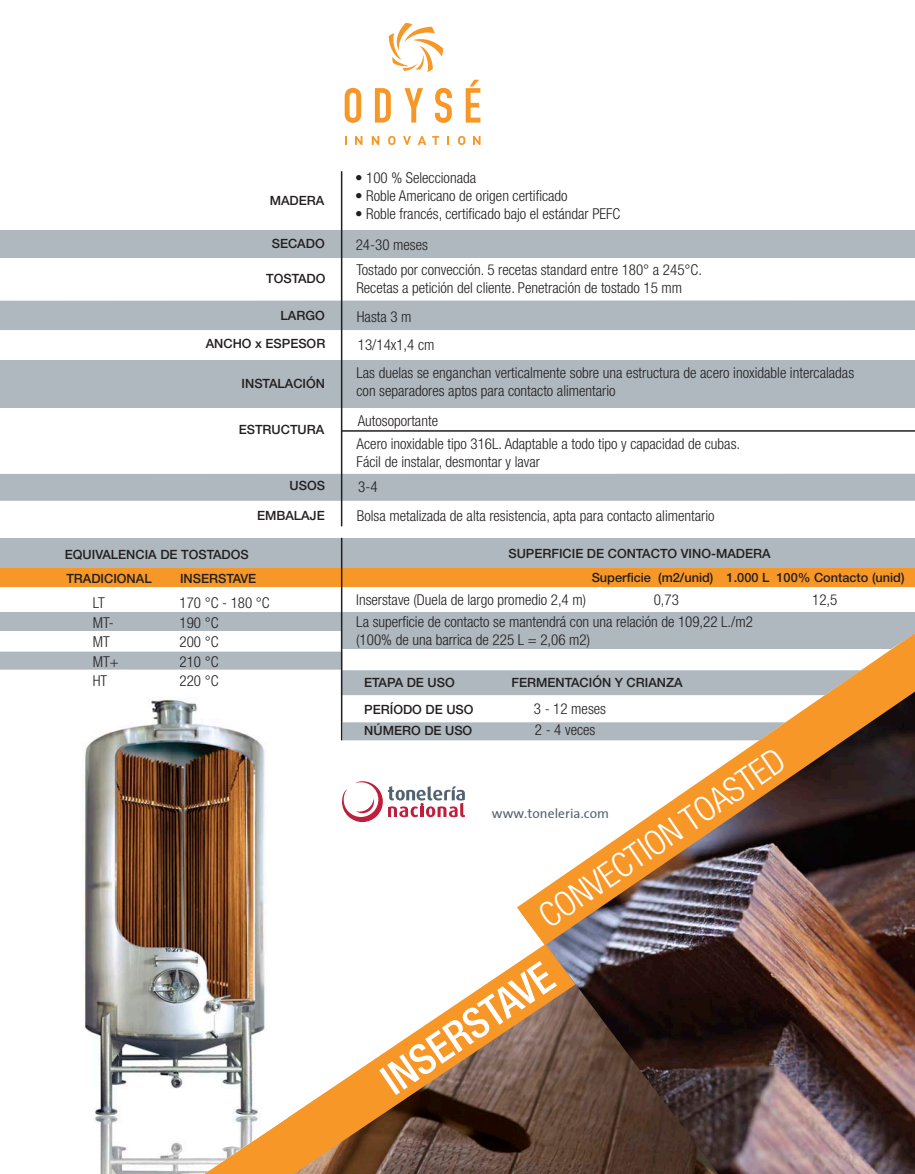
<style>
.page{position:relative;width:915px;height:1174px;background:#fff}
.page>*{position:absolute;margin:0;border:0;box-sizing:border-box;transform-origin:0 0}
.t1{font:500 condensed 42px "Helvetica Neue";color:#fff}
.t2{font:300 condensed 34.5px "Helvetica Neue";color:#fff}
.t3{font:300 condensed 15px/19.5px "Helvetica Neue";color:#231f20}
.t4{font:13.5px "The Sans";letter-spacing:.005em;color:#526270}
.t5{font:500 12.75px/24.5px "Helvetica Neue";color:#231f20}
</style>
<div class="page">
<img style="left:717px;top:945px;width:197px;height:229px">
<img style="left:575px;top:945px;width:142px;height:229px">
<svg style="left:288px;top:945px;width:287px;height:229px"></svg>
<img style="left:516px;top:649px;width:398px;height:296px">
<div style="left:0;top:230px;width:914px;height:28px;background:#aeb8be"></div>
<div style="left:0;top:474px;width:914px;height:27px;background:#aeb8be"></div>
<div style="left:0;top:300px;width:914px;height:30px;background:#aeb8be"></div>
<svg style="left:344px;top:88px;width:17px;height:35px"></svg>
<svg style="left:375px;top:88px;width:15px;height:35px"></svg>
<svg style="left:404px;top:88px;width:19px;height:35px"></svg>
<svg style="left:435px;top:88px;width:16px;height:35px"></svg>
<svg style="left:465px;top:80px;width:15px;height:43px"></svg>
<svg style="left:388px;top:23px;width:55px;height:49px"></svg>
<svg style="left:355px;top:136px;width:7px;height:9px"></svg>
<svg style="left:371px;top:136px;width:8px;height:9px"></svg>
<svg style="left:388px;top:136px;width:7px;height:9px"></svg>
<svg style="left:403px;top:136px;width:8px;height:9px"></svg>
<svg style="left:417px;top:136px;width:9px;height:9px"></svg>
<svg style="left:432px;top:136px;width:7px;height:9px"></svg>
<svg style="left:447px;top:136px;width:2px;height:9px"></svg>
<svg style="left:458px;top:136px;width:7px;height:9px"></svg>
<svg style="left:473px;top:136px;width:7px;height:9px"></svg>
<div style="left:0;top:360px;width:914px;height:48px;background:#aeb8be"></div>
<hr style="left:341px;top:430px;width:573px;height:2px;background:#231f20">
<hr style="left:341px;top:171px;width:1px;height:355px;background:#231f20">
<div style="left:0;top:538px;width:914px;height:30px;background:#aeb8be"></div>
<div style="left:0;top:568px;width:914px;height:18px;background:#f79727"></div>
<div style="left:0;top:612px;width:914px;height:18px;background:#aeb8be"></div>
<div style="left:0;top:651px;width:342px;height:18px;background:#aeb8be"></div>
<div style="left:342px;top:629px;width:572px;height:20px;background:#aeb8be"></div>
<svg style="left:342px;top:670px;width:519px;height:25px;background:#b0b7b9"></svg>
<svg style="left:342px;top:722px;width:443px;height:18px;background:#b1b8bb"></svg>
<hr style="left:341px;top:538px;width:1px;height:202px;background:#231f20">
<svg style="left:342px;top:781px;width:122px;height:41px"></svg>
<img style="left:84px;top:699px;width:204px;height:475px">
<p class="t5" style="left:269px;top:188px;width:56px">MADERA</p>
<p class="t3" style="left:355px;top:168px;width:122px">• 100 % Seleccionada</p>
<p class="t3" style="left:355px;top:186px;width:214px">• Roble Americano de origen certificado</p>
<p class="t3" style="left:355px;top:204px;width:267px">• Roble francés, certificado bajo el estándar PEFC</p>
<p class="t5" style="left:272px;top:231px;width:54px">SECADO</p>
<p class="t3" style="left:355px;top:235px;width:74px">24-30 meses</p>
<p class="t5" style="left:266px;top:266px;width:61px">TOSTADO</p>
<p class="t3" style="left:356px;top:260px;width:347px;line-height:18px">Tostado por convección. 5 recetas standard entre 180° a 245°C.<br>Recetas a petición del cliente. Penetración de tostado 15 mm</p>
<p class="t5" style="left:280px;top:303px;width:46px">LARGO</p>
<p class="t3" style="left:356px;top:306px;width:56px">Hasta 3 m</p>
<p class="t5" style="left:206px;top:331px;width:121px">ANCHO x ESPESOR</p>
<p class="t5" style="left:241px;top:370px;width:85px">INSTALACIÓN</p>
<p class="t5" style="left:239px;top:417px;width:87px">ESTRUCTURA</p>
<p class="t3" style="left:358px;top:334px;width:78px">13/14x1,4 cm</p>
<p class="t3" style="left:356px;top:364px;width:499px;line-height:18px">Las duelas se enganchan verticalmente sobre una estructura de acero inoxidable intercaladas con separadores aptos para contacto alimentario</p>
<p class="t3" style="left:357px;top:410px;width:82px">Autosoportante</p>
<p class="t3" style="left:356px;top:434px;width:385px;line-height:18px">Acero inoxidable tipo 316L. Adaptable a todo tipo y capacidad de cubas.<br>Fácil de instalar, desmontar y lavar</p>
<p class="t5" style="left:289px;top:473px;width:37px">USOS</p>
<p class="t3" style="left:358px;top:477px;width:21px">3-4</p>
<p class="t5" style="left:257px;top:503px;width:69px">EMBALAJE</p>
<p class="t3" style="left:357px;top:505px;width:359px">Bolsa metalizada de alta resistencia, apta para contacto alimentario</p>
<p class="t5" style="left:65px;top:541px;width:185px">EQUIVALENCIA DE TOSTADOS</p>
<p class="t5" style="left:66px;top:566px;width:87px">TRADICIONAL</p>
<p class="t5" style="left:180px;top:566px;width:78px">INSERSTAVE</p>
<p class="t3" style="left:93px;top:593px;width:27px">LT<br>MT-<br>MT<br>MT+<br>HT</p>
<p class="t3" style="left:179px;top:593px;width:92px">170 °C - 180 °C<br>190 °C<br>200 °C<br>210 °C<br>220 °C</p>
<p class="t5" style="left:591px;top:540px;width:314px;text-indent:-83px">SUPERFICIE DE CONTACTO VINO-MADERA<br>Superficie (m2/unid) 1.000 L 100% Contacto (unid)</p>
<p class="t3" style="left:356px;top:589px;width:231px">Inserstave (Duela de largo promedio 2,4 m)</p>
<p class="t3" style="left:653px;top:589px;width:27px">0,73</p>
<p class="t3" style="left:812px;top:589px;width:27px">12,5</p>
<p class="t3" style="left:356px;top:613px;width:398px;line-height:18px">La superficie de contacto se mantendrá con una relación de 109,22 L./m2 (100% de una barrica de 225 L = 2,06 m2)</p>
<p class="t5" style="left:364px;top:670px;width:92px">ETAPA DE USO</p>
<p class="t5" style="left:511px;top:670px;width:173px">FERMENTACIÓN Y CRIANZA</p>
<p class="t5" style="left:364px;top:718px;width:109px">NÚMERO DE USO</p>
<p class="t3" style="left:534px;top:720px;width:62px">2 - 4 veces</p>
<h2 class="t2" style="left:531px;top:902px;width:290px;rotate:-34deg">CONVECTION TOASTED</h2>
<p class="t5" style="left:364px;top:697px;width:111px">PERÍODO DE USO</p>
<p class="t3" style="left:533px;top:699px;width:74px">3 - 12 meses</p>
<p class="t4" style="left:491px;top:802px;width:119px">www.toneleria.com</p>
<h1 class="t1" style="left:371px;top:1062px;width:199px;rotate:-34deg">INSERSTAVE</h1>
</div>
